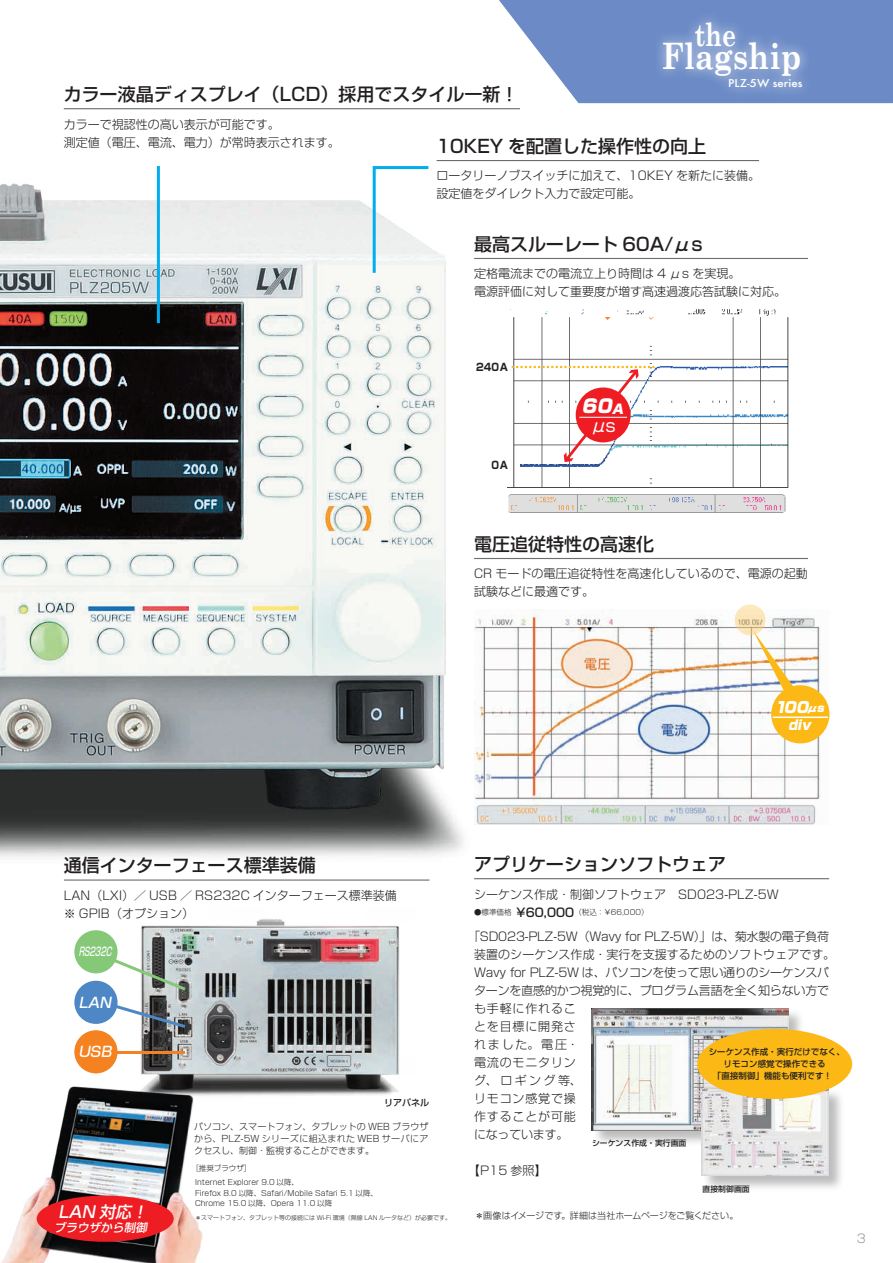
<style>
.page{position:relative;width:893px;height:1263px;background:#fff}
.page>*{position:absolute;margin:0;border:0;box-sizing:border-box;transform-origin:0 0}
.t1{font:700 36.45px "Century Schoolbook";color:#fff;scale:.85 1}
.t2{font:700 32.25px "Century Schoolbook";color:#fff;scale:.77 1}
.t3{font:italic 900 18.6px "Shin Go";color:#fff}
.t4{font:500 18px "Shin Go";color:#231f20}
.t5{font:16.5px "Shin Go";color:#fff}
.t6{font:italic 500 16.2px "Shin Go";color:#fff}
.t7{font:italic 900 15.15px "Shin Go";color:#fff}
.t8{font:italic 500 14.25px "Shin Go";color:#fff}
.t9{font:italic 900 13.5px "Shin Go";color:#fff}
.t10{font:300 12px/18px "Shin Go";color:#231f20}
.t11{font:300 12px "Shin Go";color:#939598}
.t12{font:500 11.85px "Futura T";color:#fff;scale:1.11 1}
.t13{font:italic 500 11.85px "Shin Go";color:#fff;scale:.6 1}
.t14{font:italic 500 11.7px "Shin Go";color:#fff}
.t15{font:700 10.35px "Shin Go";letter-spacing:.05em;color:#231f20;scale:.9 1}
.t16{font:300 9px/12px "Shin Go";color:#231f20;text-align:justify}
.t17{font:500 9px "Shin Go";color:#231f20}
.t18{font:500 8.55px "Shin Go";color:#231f20}
.t19{font:500 7.8px "Shin Go";color:#231f20}
.t20{font:300 7.5px/14.7px "Shin Go";color:#231f20}
.t21{font:300 6px "Shin Go";color:#231f20}
.s1{font-size:13.2px}
.s2{font-size:10.8px}
.s3{font-weight:500;font-size:12px}
</style>
<div class="page">
<img style="left:1px;top:1067px;width:202px;height:196px">
<img style="left:124px;top:918px;width:276px;height:186px">
<hr style="left:114px;top:1051px;width:71px;height:3px;background:#f58220">
<svg style="left:105px;top:954px;width:84px;height:39px"></svg>
<svg style="left:101px;top:999px;width:88px;height:31px"></svg>
<div style="left:74px;top:930px;width:44px;height:43px;background:#85c878;border-radius:50%"></div>
<div style="left:74px;top:981px;width:44px;height:43px;background:#4d87c6;border-radius:50%"></div>
<div style="left:74px;top:1030px;width:44px;height:43px;background:#f58220;border-radius:50%"></div>
<img style="left:0;top:160px;width:583px;height:721px">
<hr style="left:64px;top:879px;width:365px;height:2px;background:#6c6d70">
<hr style="left:474px;top:258px;width:334px;height:1px;background:#6c6d70">
<hr style="left:474px;top:558px;width:334px;height:1px;background:#6c6d70">
<hr style="left:64px;top:108px;width:456px;height:1px;background:#6c6d70">
<hr style="left:437px;top:160px;width:322px;height:1px;background:#6c6d70">
<hr style="left:474px;top:878px;width:355px;height:1px;background:#6c6d70">
<svg style="left:371px;top:165px;width:60px;height:111px"></svg>
<hr style="left:157px;top:166px;width:3px;height:157px;background:#00aeef">
<div style="left:592px;top:1008px;width:213px;height:139px;background:#231f20;opacity:.3"></div>
<img style="left:592px;top:1008px;width:196px;height:122px">
<div style="left:702px;top:1088px;width:143px;height:104px;background:#231f20;opacity:.3"></div>
<img style="left:702px;top:1088px;width:126px;height:88px">
<div style="left:697px;top:1029px;width:155px;height:70px;background:#fcb814;border-radius:50%"></div>
<img style="left:475px;top:609px;width:354px;height:216px">
<svg style="left:499px;top:0;width:394px;height:103px;background:#819cce"></svg>
<div style="left:653px;top:11px;width:160px;height:88px;background:#fff;opacity:.75"></div>
<svg style="left:735px;top:604px;width:30px;height:31px"></svg>
<svg style="left:753px;top:630px;width:47px;height:71px"></svg>
<div style="left:771px;top:685px;width:58px;height:58px;background:#fcb814;border-radius:50%"></div>
<hr style="left:773px;top:716px;width:55px;height:2px;background:#fff">
<img style="left:508px;top:307px;width:280px;height:206px">
<svg style="left:512px;top:366px;width:144px;height:97px"></svg>
<div style="left:37px;top:1195px;width:137px;height:47px;background:#ee1d23;border-radius:50%"></div>
<h2 class="t2" style="left:695px;top:15px;width:56px">the</h2>
<h1 class="t1" style="left:662px;top:34px;width:166px">Flagship</h1>
<p class="t12" style="left:728px;top:76px;width:68px">PLZ-5W series</p>
<h3 class="t4" style="left:64px;top:82px;width:456px">カラー液晶ディスプレイ（LCD）採用でスタイル一新！</h3>
<p class="t10" style="left:64px;top:115px;width:277px">カラーで視認性の高い表示が可能です。<br>測定値（電圧、電流、電力）が常時表示されます。</p>
<h3 class="t4" style="left:437px;top:134px;width:271px">10KEY を配置した操作性の向上</h3>
<p class="t10" style="left:437px;top:166px;width:325px">ロータリーノブスイッチに加えて、10KEY を新たに装備。設定値をダイレクト入力で設定可能。</p>
<h3 class="t4" style="left:474px;top:232px;width:230px">最高スルーレート 60A/μs</h3>
<p class="t10" style="left:474px;top:264px;width:313px">定格電流までの電流立上り時間は 4 μs を実現。<br>電源評価に対して重要度が増す高速過渡応答試験に対応。</p>
<p class="t15" style="left:476px;top:360px;width:37px">240A</p>
<p class="t15" style="left:491px;top:458px;width:20px">0A</p>
<h3 class="t3" style="left:582px;top:394px;width:46px">60<span class="s1">A</span></h3>
<h3 class="t5" style="left:590px;top:415px;width:27px">μs</h3>
<h3 class="t4" style="left:474px;top:532px;width:181px">電圧追従特性の高速化</h3>
<p class="t10" style="left:474px;top:564px;width:335px">CR モードの電圧追従特性を高速化しているので、電源の起動試験などに最適です。</p>
<p class="t7" style="left:774px;top:696px;width:54px">100<span class="s2">μs</span></p>
<p class="t9" style="left:788px;top:716px;width:27px">div</p>
<h3 class="t4" style="left:64px;top:854px;width:253px">通信インターフェース標準装備</h3>
<p class="t10" style="left:64px;top:886px;width:334px">LAN（LXI）／ USB ／ RS232C インターフェース標準装備※ GPIB（オプション）</p>
<p class="t13" style="left:79px;top:944px;width:60px">RS232C</p>
<p class="t8" style="left:79px;top:993px;width:37px">LAN</p>
<p class="t8" style="left:78px;top:1042px;width:38px">USB</p>
<h3 class="t6" style="left:58px;top:1202px;width:94px">LAN 対応！</h3>
<p class="t14" style="left:54px;top:1220px;width:97px">ブラウザから制御</p>
<p class="t17" style="left:384px;top:1096px;width:46px">リアパネル</p>
<p class="t16" style="left:194px;top:1120px;width:236px">パソコン、スマートフォン、タブレットの WEB ブラウザから、PLZ-5W シリーズに組込まれた WEB サーバにアクセスし、制御・監視することができます。</p>
<p class="t20" style="left:195px;top:1160px;width:105px;text-indent:-4px">［推奨ブラウザ］<br>Internet Explorer 9.0 以降、</p>
<p class="t20" style="left:195px;top:1187px;width:184px;line-height:10.5px">Firefox 8.0 以降、Safari/Mobile Safari 5.1 以降、<br>Chrome 15.0 以降、Opera 11.0 以降</p>
<p class="t21" style="left:195px;top:1213px;width:258px">＊スマートフォン、タブレット等の接続には Wi-Fi 環境（無線 LAN ルータなど）が必要です。</p>
<h3 class="t4" style="left:474px;top:852px;width:253px">アプリケーションソフトウェア</h3>
<p class="t10" style="left:474px;top:884px;width:306px">シーケンス作成・制御ソフトウェア　SD023-PLZ-5W</p>
<p class="t20" style="left:474px;top:904px;width:176px">●標準価格 <span class="s3">¥60,000</span>（税込： ¥66,000）</p>
<p class="t10" style="left:474px;top:927px;width:363px;text-indent:-6px">「SD023-PLZ-5W（Wavy for PLZ-5W）」は、菊水製の電子負荷装置のシーケンス作成・実行を支援するためのソフトウェアです。<br>Wavy for PLZ-5W は、パソコンを使って思い通りのシーケンスパターンを直感的かつ視覚的に、プログラム言語を全く知らない方でも手軽に作れるこ<br>とを目標に開発さ<br>れました。電圧・<br>電流のモニタリン<br>グ、ロギング等、<br>リモコン感覚で操<br>作することが可能<br>になっています。</p>
<p class="t10" style="left:468px;top:1161px;width:80px">【P15 参照】</p>
<p class="t18" style="left:709px;top:1046px;width:138px">シーケンス作成・実行だけでなく、</p>
<p class="t18" style="left:724px;top:1058px;width:104px">リモコン感覚で操作できる</p>
<p class="t18" style="left:713px;top:1070px;width:121px">「直接制御」機能も便利です！</p>
<p class="t19" style="left:592px;top:1138px;width:96px">シーケンス作成・実行画面</p>
<p class="t19" style="left:702px;top:1184px;width:49px">直接制御画面</p>
<p class="t16" style="left:475px;top:1210px;width:265px">＊画像はイメージです。詳細は当社ホームページをご覧ください。</p>
<p class="t11" style="left:857px;top:1231px;width:11px">3</p>
</div>
